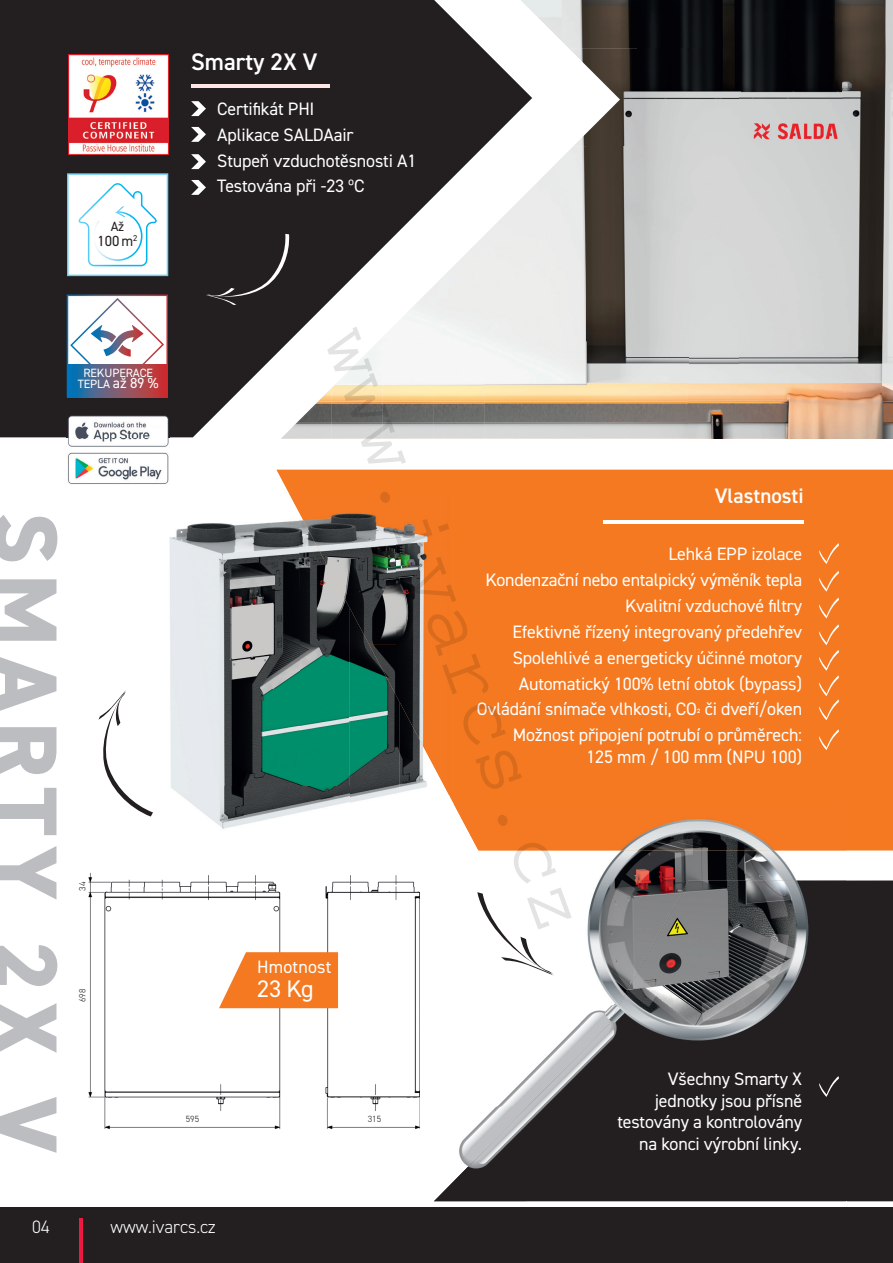
<style>
.page{position:relative;width:893px;height:1263px;background:#fff}
.page>*{position:absolute;margin:0;border:0;box-sizing:border-box;transform-origin:0 0}
.t1{font:800 90px "DIN2014";letter-spacing:.11em;color:#bcbdc0}
.t2{font:81.9px "Courier";color:rgb(0 0 0/.11)}
.t3{font:600 24px "DIN2014";color:#fff}
.t4{font:24px "DIN2014";color:#fff}
.t5{font:600 21px "DIN2014";color:#fff}
.t6{font:18px/25.8px "DIN2014";letter-spacing:-.01em;color:#fff;text-align:right}
.t7{font:300 18px "DIN2014";color:#fff}
.t8{font:18px "DIN2014";letter-spacing:.01em;color:#fff}
.t9{font:14.7px "DIN2014";color:#231f20}
.t10{font:13.35px "DIN2014";color:#231f20}
.t11{font:12px/10.5px "DIN2014";letter-spacing:-.01em;color:#fff;text-align:center}
.t12{font:300 9px "DIN2014";color:#231f20}
.s1{font-size:14.7px}
</style>
<div class="page">
<div style="left:846px;top:880px;width:47px;height:321px;background:#231f20"></div>
<img style="left:88px;top:872px;width:332px;height:258px">
<div style="left:276px;top:470px;width:617px;height:380px;background:#f47921"></div>
<div style="left:0;top:1208px;width:893px;height:55px;background:#231f20"></div>
<img style="left:421px;top:804px;width:265px;height:76px">
<img style="left:686px;top:850px;width:160px;height:30px">
<img style="left:421px;top:1201px;width:106px;height:7px">
<img style="left:527px;top:1201px;width:319px;height:7px">
<img style="left:434px;top:880px;width:412px;height:321px">
<img style="left:454px;top:804px;width:392px;height:46px">
<img style="left:532px;top:0;width:208px;height:49px">
<img style="left:740px;top:0;width:102px;height:390px">
<img style="left:842px;top:0;width:51px;height:439px">
<img style="left:570px;top:49px;width:170px;height:97px">
<img style="left:485px;top:146px;width:204px;height:293px">
<img style="left:689px;top:146px;width:51px;height:244px">
<img style="left:689px;top:390px;width:153px;height:49px">
<svg style="left:0;top:0;width:532px;height:437px;fill:#231f20"></svg>
<img style="left:169px;top:493px;width:130px;height:294px">
<img style="left:299px;top:594px;width:50px;height:193px">
<img style="left:349px;top:645px;width:50px;height:191px">
<img style="left:399px;top:746px;width:50px;height:90px">
<img style="left:171px;top:787px;width:178px;height:49px">
<img style="left:289px;top:493px;width:107px;height:101px">
<img style="left:396px;top:493px;width:53px;height:253px">
<img style="left:342px;top:594px;width:54px;height:51px">
<img style="left:369px;top:644px;width:27px;height:51px">
<img style="left:423px;top:745px;width:26px;height:51px">
<img style="left:421px;top:804px;width:28px;height:32px">
<svg style="left:219px;top:952px;width:119px;height:56px"></svg>
<svg style="left:206px;top:234px;width:84px;height:71px"></svg>
<svg style="left:67px;top:173px;width:101px;height:103px"></svg>
<img style="left:68px;top:54px;width:101px;height:101px">
<svg style="left:191px;top:101px;width:15px;height:15px"></svg>
<svg style="left:191px;top:127px;width:15px;height:15px"></svg>
<svg style="left:191px;top:154px;width:15px;height:15px"></svg>
<svg style="left:191px;top:180px;width:15px;height:15px"></svg>
<svg style="left:819px;top:543px;width:21px;height:21px"></svg>
<svg style="left:819px;top:570px;width:21px;height:150px"></svg>
<svg style="left:819px;top:729px;width:21px;height:21px"></svg>
<svg style="left:819px;top:1076px;width:21px;height:21px"></svg>
<img style="left:66px;top:416px;width:103px;height:31px">
<img style="left:68px;top:453px;width:101px;height:31px">
<svg style="left:67px;top:295px;width:101px;height:102px"></svg>
<hr style="left:79px;top:1218px;width:3px;height:45px;background:#ed1943">
<hr style="left:191px;top:84px;width:139px;height:3px;background:#fde6e8">
<hr style="left:603px;top:521px;width:201px;height:3px;background:#fff">
<svg style="left:477px;top:892px;width:77px;height:84px"></svg>
<svg style="left:98px;top:690px;width:55px;height:127px"></svg>
<h3 class="t3" style="left:191px;top:46px;width:128px">Smarty 2X V</h3>
<p class="t10" style="left:111px;top:218px;width:15px">Až</p>
<p class="t9" style="left:98px;top:232px;width:41px">100 m<sup>2</sup></p>
<p class="t6" style="left:217px;top:95px;width:201px;text-align:left">Certifikát PHI<br>Aplikace SALDAair<br>Stupeň vzduchotěsnosti A1<br>Testována při -23 ºC</p>
<p class="t11" style="left:78px;top:368px;width:82px">REKUPERACE<br>TEPLA <span class="s1">až 89 %</span></p>
<h1 class="t1" style="left:85px;top:512px;width:642px;rotate:90deg">SMARTY 2X V</h1>
<p class="t12" style="left:77px;top:891px;width:10px;rotate:-90deg">34</p>
<p class="t12" style="left:77px;top:1002px;width:15px;rotate:-90deg">698</p>
<h2 class="t2" style="left:388px;top:313px;width:640px;rotate:70deg">www.ivarcs.cz</h2>
<p class="t5" style="left:715px;top:482px;width:90px">Vlastnosti</p>
<p class="t6" style="left:477px;top:541px;width:327px">Lehká EPP izolace<br>Kondenzační nebo entalpický výměník tepla Kvalitní vzduchové filtry<br>Efektivně řízený integrovaný předehřev Spolehlivé a energeticky účinné motory Automatický 100% letní obtok (bypass)<br>Ovládání snímače vlhkosti, CO<sub>²</sub> či dveří/oken Možnost připojení potrubí o průměrech:</p>
<p class="t6" style="left:586px;top:743px;width:217px">125 mm / 100 mm (NPU 100)</p>
<p class="t8" style="left:257px;top:955px;width:76px">Hmotnost</p>
<h3 class="t4" style="left:257px;top:974px;width:58px">23 Kg</h3>
<p class="t12" style="left:186px;top:1113px;width:15px">595</p>
<p class="t12" style="left:368px;top:1113px;width:15px">315</p>
<p class="t6" style="left:617px;top:1068px;width:186px;line-height:21.6px">Všechny Smarty X jednotky jsou přísně testovány a kontrolovány na konci výrobní linky.</p>
<p class="t7" style="left:32px;top:1216px;width:19px">04</p>
<p class="t7" style="left:111px;top:1216px;width:107px">www.ivarcs.cz</p>
</div>
